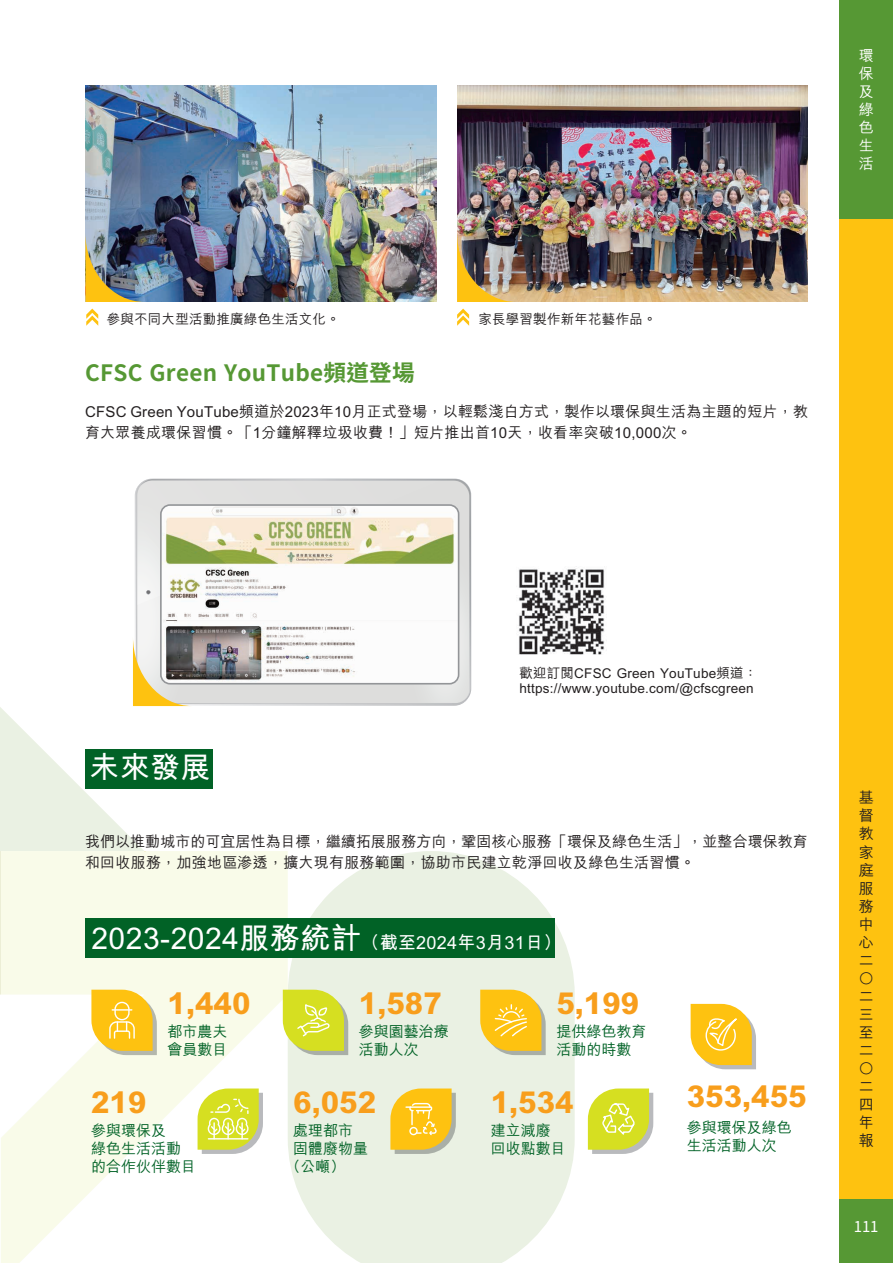
<style>
.page{position:relative;width:893px;height:1263px;background:#fff}
.page>*{position:absolute;margin:0;border:0;box-sizing:border-box;transform-origin:0 0}
.t1{font:800 30px "M Hei HK";color:#f89e1c}
.t2{font:700 30px "M Hei HK";color:#fff}
.t3{font:700 22.5px "Noto Sans TC";letter-spacing:.015em;color:#569834}
.t4{font:700 18px "M Hei HK";letter-spacing:.015em;color:#fff}
.t5{font:500 15px/18px "M Hei HK";letter-spacing:.015em;color:#231f20}
.t6{font:500 15px/18px "M Hei HK";color:#016226}
.t7{font:500 15px/18px "M Hei HK";color:#fff;text-align:justify}
.t8{font:15px "Noto Sans CJ Ksc";color:#fff}
.t9{font:500 13.5px/15px "M Hei HK";letter-spacing:.015em;color:#231f20}
.s1{font-size:30px}
</style>
<div class="page">
<div style="left:839px;top:0;width:54px;height:1263px;background:#fec210"></div>
<div style="left:839px;top:0;width:54px;height:219px;background:#569834"></div>
<div style="left:839px;top:1199px;width:54px;height:64px;background:#569834"></div>
<svg style="left:288px;top:851px;width:287px;height:412px;background:#ecf2e6"></svg>
<svg style="left:0;top:706px;width:144px;height:288px;fill:#eaf1e3"></svg>
<svg style="left:1px;top:851px;width:287px;height:412px;fill:#f9fbe9"></svg>
<hr style="left:1px;top:851px;width:1px;height:143px;background:#d2b429">
<div style="left:85px;top:918px;width:470px;height:39px;background:#016226"></div>
<div style="left:85px;top:749px;width:127px;height:39px;background:#016226"></div>
<img style="left:85px;top:85px;width:351px;height:217px">
<img style="left:457px;top:85px;width:351px;height:217px">
<img style="left:518px;top:568px;width:87px;height:86px">
<svg style="left:691px;top:1004px;width:65px;height:65px;background:#f8cc4c"></svg>
<svg style="left:480px;top:990px;width:66px;height:65px;background:#f3c945"></svg>
<svg style="left:588px;top:1088px;width:65px;height:66px;background:#d9e058"></svg>
<svg style="left:390px;top:1088px;width:66px;height:66px;background:#f1c847"></svg>
<svg style="left:91px;top:990px;width:66px;height:65px;background:#f7cc48"></svg>
<svg style="left:198px;top:1088px;width:65px;height:66px;background:#dae060"></svg>
<hr style="left:208px;top:1138px;width:40px;height:1px;background:#fff">
<svg style="left:283px;top:990px;width:65px;height:65px;background:#d7df52"></svg>
<img style="left:85px;top:232px;width:60px;height:70px">
<img style="left:457px;top:232px;width:59px;height:70px">
<svg style="left:133px;top:480px;width:337px;height:226px"></svg>
<svg style="left:86px;top:309px;width:12px;height:17px"></svg>
<svg style="left:457px;top:309px;width:12px;height:17px"></svg>
<p class="t7" style="left:859px;top:45px;width:16px">環保及綠色生活</p>
<p class="t9" style="left:107px;top:311px;width:235px">參與不同大型活動推廣綠色生活文化。</p>
<p class="t9" style="left:478px;top:311px;width:180px">家長學習製作新年花藝作品。</p>
<h2 class="t3" style="left:85px;top:360px;width:331px">CFSC Green YouTube頻道登場</h2>
<p class="t5" style="left:85px;top:399px;width:724px;line-height:21px">CFSC Green YouTube頻道於2023年10月正式登場，以輕鬆淺白方式，製作以環保與生活為主題的短片，教育大眾養成環保習慣。「1分鐘解釋垃圾收費！」短片推出首10天，收看率突破10,000次。</p>
<h1 class="t2" style="left:89px;top:745px;width:123px">未來發展</h1>
<p class="t9" style="left:519px;top:664px;width:240px">歡迎訂閱CFSC Green YouTube頻道：https://www.youtube.com/@cfscgreen</p>
<p class="t5" style="left:85px;top:830px;width:724px;line-height:21px">我們以推動城市的可宜居性為目標，繼續拓展服務方向，鞏固核心服務「環保及綠色生活」，並整合環保教育和回收服務，加強地區滲透，擴大現有服務範圍，協助市民建立乾淨回收及綠色生活習慣。</p>
<p class="t4" style="left:91px;top:930px;width:471px"><span class="s1">2023-2024服務統計</span>（截至2024年3月31日）</p>
<h1 class="t1" style="left:168px;top:983px;width:84px">1,440</h1>
<p class="t6" style="left:168px;top:1021px;width:62px">都市農夫會員數目</p>
<h1 class="t1" style="left:359px;top:983px;width:84px">1,587</h1>
<p class="t6" style="left:359px;top:1021px;width:92px">參與園藝治療活動人次</p>
<h1 class="t1" style="left:556px;top:983px;width:84px">5,199</h1>
<p class="t6" style="left:556px;top:1021px;width:91px">提供綠色教育活動的時數</p>
<h1 class="t1" style="left:91px;top:1082px;width:57px">219</h1>
<h1 class="t1" style="left:687px;top:1076px;width:121px">353,455</h1>
<p class="t6" style="left:687px;top:1118px;width:106px">參與環保及綠色生活活動人次</p>
<h1 class="t1" style="left:293px;top:1082px;width:84px">6,052</h1>
<h1 class="t1" style="left:491px;top:1082px;width:84px">1,534</h1>
<p class="t6" style="left:91px;top:1120px;width:107px">參與環保及<br>綠色生活活動的合作伙伴數目</p>
<p class="t6" style="left:491px;top:1120px;width:76px">建立減廢回收點數目</p>
<p class="t6" style="left:293px;top:1120px;width:61px">處理都市</p>
<p class="t6" style="left:293px;top:1138px;width:76px">固體廢物量</p>
<p class="t6" style="left:285px;top:1156px;width:61px">（公噸）</p>
<p class="t5" style="left:859px;top:788px;width:16px;text-align:justify">基督教家庭服務中心二○二三至二○二四年報</p>
<p class="t8" style="left:854px;top:1218px;width:26px">111</p>
</div>
